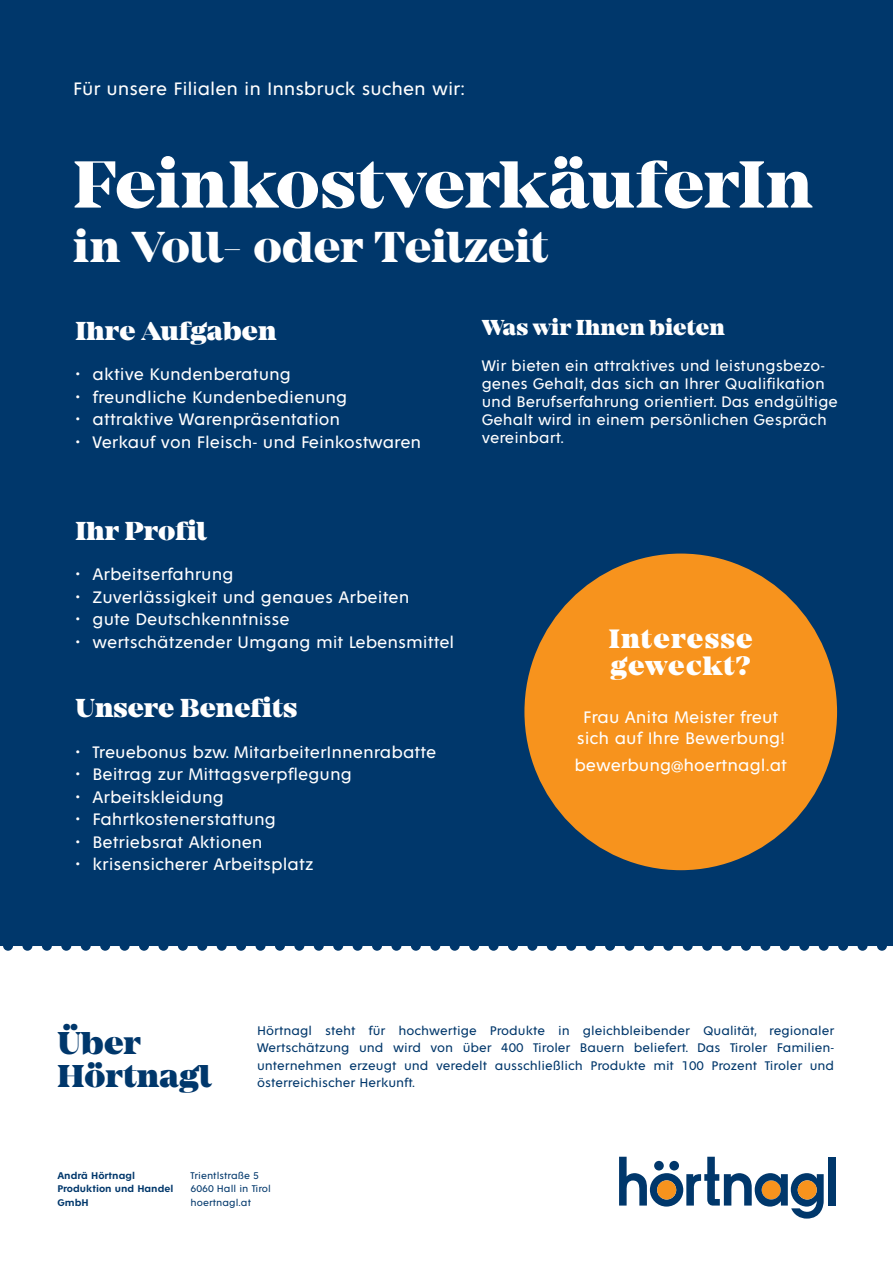
<style>
.page{position:relative;width:893px;height:1263px;background:#00376b}
.page>*{position:absolute;margin:0;border:0;box-sizing:border-box;transform-origin:0 0}
.t1{font:800 69px "Mirador";letter-spacing:-.01em;color:#fff}
.t2{font:800 45px "Mirador";letter-spacing:-.005em;color:#fff}
.t3{font:900 32.85px/32.8px "Mirador";color:#00376b}
.t4{font:900 27.6px/27.6px "Mirador";letter-spacing:.04em;color:#fff}
.t5{font:900 27px "Mirador";color:#fff}
.t6{font:900 22.5px "Mirador";color:#fff}
.t7{font:19.5px "Fenomen Sans";color:#fff}
.t8{font:18px/21.6px "Fenomen Sans";color:#fff;text-align:center}
.t9{font:16.5px/18px "Fenomen Sans";color:#fff}
.t10{font:13.5px/17.1px "Fenomen Sans";color:#00376b;text-align:justify}
.t11{font:10.5px/13.5px "Fenomen Sans";color:#00376b}
.t12{font:600 10.5px/13.5px "Fenomen Sans";color:#00376b}
</style>
<div class="page">
<div style="left:0;top:946px;width:893px;height:317px;background:#fff"></div>
<div style="left:828px;top:1157px;width:8px;height:48px;background:#00376b"></div>
<svg style="left:619px;top:1157px;width:205px;height:61px"></svg>
<div style="left:524px;top:553px;width:313px;height:317px;background:#f7931d;border-radius:50%"></div>
<p class="t7" style="left:73px;top:79px;width:393px">Für unsere Filialen in Innsbruck suchen wir:</p>
<h1 class="t1" style="left:73px;top:144px;width:741px">FeinkostverkäuferIn</h1>
<h2 class="t2" style="left:73px;top:220px;width:477px">in Voll- oder Teilzeit</h2>
<h3 class="t5" style="left:76px;top:315px;width:203px">Ihre Aufgaben</h3>
<p class="t8" style="left:76px;top:364px;width:217px">• aktive Kundenberatung</p>
<p class="t8" style="left:76px;top:386px;width:273px">• freundliche Kundenbedienung</p>
<p class="t8" style="left:76px;top:409px;width:266px">• attraktive Warenpräsentation</p>
<p class="t8" style="left:76px;top:431px;width:347px">• Verkauf von Fleisch- und Feinkostwaren</p>
<h3 class="t5" style="left:76px;top:515px;width:133px">Ihr Profil</h3>
<p class="t8" style="left:76px;top:564px;width:160px">• Arbeitserfahrung</p>
<p class="t8" style="left:76px;top:586px;width:335px">• Zuverlässigkeit und genaues Arbeiten</p>
<p class="t8" style="left:76px;top:609px;width:216px">• gute Deutschkenntnisse</p>
<p class="t8" style="left:76px;top:631px;width:380px">• wertschätzender Umgang mit Lebensmittel</p>
<h3 class="t5" style="left:75px;top:692px;width:223px">Unsere Benefits</h3>
<p class="t8" style="left:75px;top:741px;width:363px">• Treuebonus bzw. MitarbeiterInnenrabatte</p>
<p class="t8" style="left:75px;top:763px;width:278px">• Beitrag zur Mittagsverpflegung</p>
<p class="t8" style="left:75px;top:786px;width:150px">• Arbeitskleidung</p>
<p class="t8" style="left:75px;top:808px;width:202px">• Fahrtkostenerstattung</p>
<p class="t8" style="left:75px;top:831px;width:189px">• Betriebsrat Aktionen</p>
<p class="t8" style="left:75px;top:853px;width:239px">• krisensicherer Arbeitsplatz</p>
<p class="t6" style="left:482px;top:314px;width:245px">Was wir Ihnen bieten</p>
<p class="t9" style="left:482px;top:357px;width:358px">Wir bieten ein attraktives und leistungsbezo&shy;genes Gehalt, das sich an Ihrer Qualifikation und Berufserfahrung orientiert. Das endgültige Gehalt wird in einem persönlichen Gespräch vereinbart.</p>
<h3 class="t4" style="left:609px;top:626px;width:146px">Interesse geweckt?</h3>
<p class="t8" style="left:577px;top:706px;width:209px">Frau Anita Meister freut sich auf Ihre Bewerbung!</p>
<p class="t8" style="left:574px;top:754px;width:214px">bewerbung@hoertnagl.at</p>
<h3 class="t3" style="left:57px;top:1028px;width:156px">Über<br>Hörtnagl</h3>
<p class="t10" style="left:257px;top:1022px;width:579px">Hörtnagl steht für hochwertige Produkte in gleichbleibender Qualität, regionaler Wertschätzung und wird von über 400 Tiroler Bauern beliefert. Das Tiroler Familien&shy;unternehmen erzeugt und veredelt ausschließlich Produkte mit 100 Prozent Tiroler und österreichischer Herkunft.</p>
<p class="t12" style="left:57px;top:1168px;width:118px">Andrä Hörtnagl<br>Produktion und Handel<br>GmbH</p>
<p class="t11" style="left:191px;top:1168px;width:82px">Trientlstraße 5<br>6060 Hall in Tirol hoertnagl.at</p>
</div>
